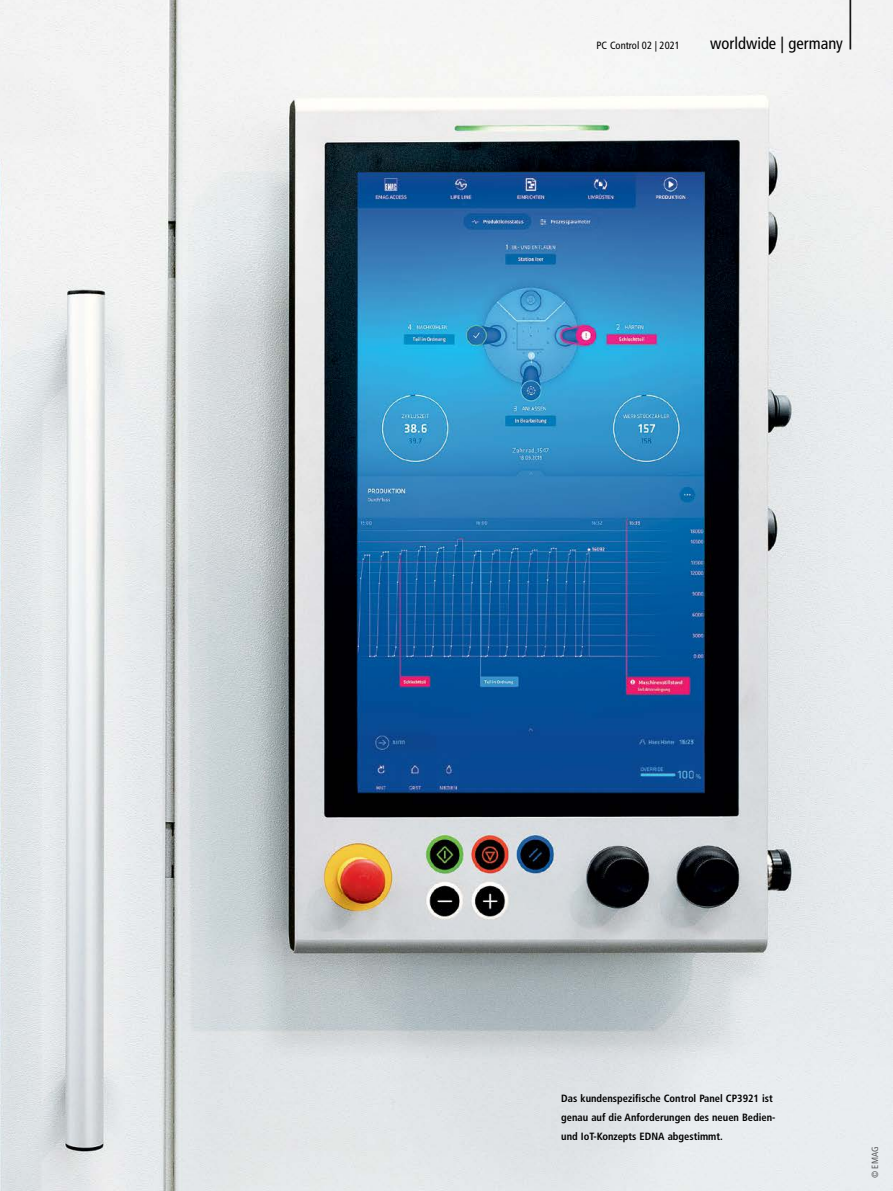
<style>
.page{position:relative;width:893px;height:1191px;background:#fff}
.page>*{position:absolute;margin:0;border:0;box-sizing:border-box;transform-origin:0 0}
.t1{font:300 condensed 61.8px "Frutiger LT Pro";color:#000;scale:.49 1}
.t2{font:condensed 16.5px "Frutiger LT Pro";color:#000}
.t3{font:700 condensed 10.5px/19.2px "Frutiger LT Pro";color:#000}
.t4{font:condensed 10.5px "Frutiger LT Pro";color:#000}
.t5{font:condensed 9px "Frutiger LT Pro";color:#58595b}
</style>
<div class="page">
<img style="left:0;top:0;width:893px;height:1191px">
<h1 class="t1" style="left:847px;top:-23px;width:15px">|</h1>
<p class="t4" style="left:596px;top:39px;width:85px">PC Control 02 | 2021</p>
<h2 class="t2" style="left:710px;top:34px;width:134px">worldwide | germany</h2>
<p class="t3" style="left:561px;top:1088px;width:216px">Das kundenspezifische Control Panel CP3921 ist genau auf die Anforderungen des neuen Bedien&shy;und IoT-Konzepts EDNA abgestimmt.</p>
<p class="t5" style="left:870px;top:1178px;width:33px;rotate:-90deg">© EMAG</p>
</div>
